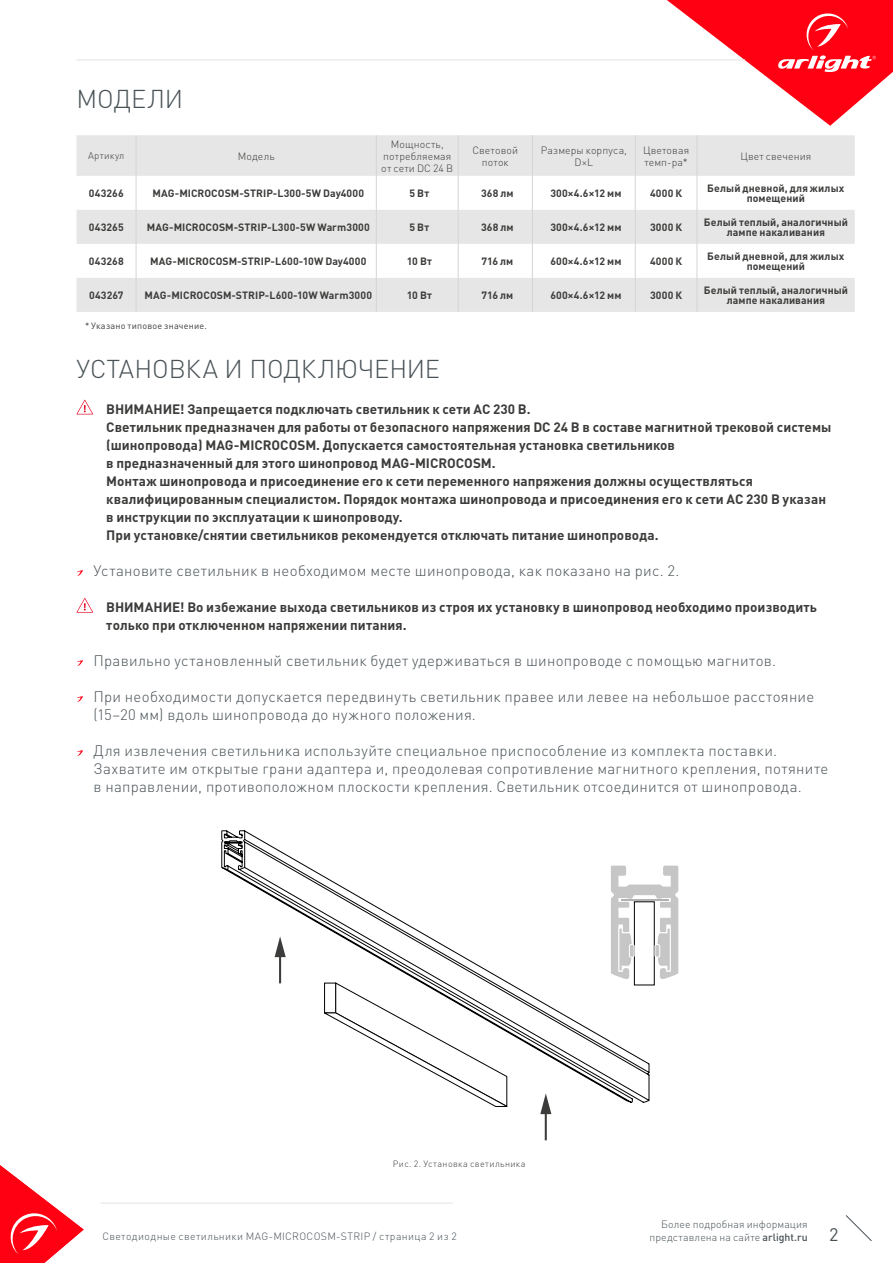
<style>
.page{position:relative;width:893px;height:1263px;background:#fff}
.page>*{position:absolute;margin:0;border:0;box-sizing:border-box;transform-origin:0 0}
.t1{font:300 25.5px "DIN Pro";letter-spacing:-.005em;color:#485156}
.t2{font:18px "DIN Pro";color:#485156}
.t3{font:300 15px/18px "DIN Pro";letter-spacing:.02em;color:#485156}
.t4{font:700 13.5px/18px "DIN Pro";letter-spacing:.005em;color:#3c3c3b}
.t5{font:700 10.5px/10.5px "DIN Pro";letter-spacing:.01em;color:#3c3c3b;text-align:center}
.t6{font:300 10.5px/12px "DIN Pro";letter-spacing:.01em;color:#3c3c3b;text-align:center}
.t7{font:300 10.5px "DIN Pro";letter-spacing:.03em;color:#485156}
.t8{font:300 10.5px/12.6px "DIN Pro";letter-spacing:.01em;color:#485156;text-align:right}
.t9{font:300 9.75px "DIN Pro";letter-spacing:.025em;color:#3c3c3b}
.t10{font:300 9px "DIN Pro";letter-spacing:.04em;color:#3c3c3b}
.t11{font:9px "DIN Pro";letter-spacing:.025em;color:#3c3c3b}
.s1{font-weight:500}
</style>
<div class="page">
<svg style="left:667px;top:0;width:226px;height:126px"></svg>
<hr style="left:77px;top:60px;width:668px;height:1px;background:#e3e3e3">
<svg style="left:0;top:1165px;width:84px;height:98px"></svg>
<svg style="left:845px;top:1215px;width:27px;height:26px"></svg>
<hr style="left:101px;top:1203px;width:352px;height:1px;background:#e3e3e3">
<svg style="left:77px;top:135px;width:778px;height:177px;fill:#e6e6e6"></svg>
<hr style="left:136px;top:135px;width:1px;height:41px;background:#d5d5d5">
<hr style="left:376px;top:135px;width:1px;height:41px;background:#d5d5d5">
<hr style="left:458px;top:135px;width:1px;height:41px;background:#d5d5d5">
<hr style="left:532px;top:135px;width:1px;height:41px;background:#d5d5d5">
<hr style="left:635px;top:135px;width:1px;height:41px;background:#d5d5d5">
<hr style="left:697px;top:135px;width:1px;height:41px;background:#d5d5d5">
<hr style="left:136px;top:176px;width:1px;height:34px;background:#d5d5d5">
<hr style="left:376px;top:176px;width:1px;height:34px;background:#d5d5d5">
<hr style="left:458px;top:176px;width:1px;height:34px;background:#d5d5d5">
<hr style="left:532px;top:176px;width:1px;height:34px;background:#d5d5d5">
<hr style="left:635px;top:176px;width:1px;height:34px;background:#d5d5d5">
<hr style="left:697px;top:176px;width:1px;height:34px;background:#d5d5d5">
<hr style="left:136px;top:210px;width:1px;height:34px;background:#d5d5d5">
<hr style="left:376px;top:210px;width:1px;height:34px;background:#d5d5d5">
<hr style="left:458px;top:210px;width:1px;height:34px;background:#d5d5d5">
<hr style="left:532px;top:210px;width:1px;height:34px;background:#d5d5d5">
<hr style="left:635px;top:210px;width:1px;height:34px;background:#d5d5d5">
<hr style="left:697px;top:210px;width:1px;height:34px;background:#d5d5d5">
<hr style="left:136px;top:244px;width:1px;height:34px;background:#d5d5d5">
<hr style="left:376px;top:244px;width:1px;height:34px;background:#d5d5d5">
<hr style="left:458px;top:244px;width:1px;height:34px;background:#d5d5d5">
<hr style="left:532px;top:244px;width:1px;height:34px;background:#d5d5d5">
<hr style="left:635px;top:244px;width:1px;height:34px;background:#d5d5d5">
<hr style="left:697px;top:244px;width:1px;height:34px;background:#d5d5d5">
<hr style="left:136px;top:278px;width:1px;height:34px;background:#d5d5d5">
<hr style="left:376px;top:278px;width:1px;height:34px;background:#d5d5d5">
<hr style="left:458px;top:278px;width:1px;height:34px;background:#d5d5d5">
<hr style="left:532px;top:278px;width:1px;height:34px;background:#d5d5d5">
<hr style="left:635px;top:278px;width:1px;height:34px;background:#d5d5d5">
<hr style="left:697px;top:278px;width:1px;height:34px;background:#d5d5d5">
<svg style="left:77px;top:570px;width:6px;height:6px"></svg>
<svg style="left:77px;top:660px;width:6px;height:6px"></svg>
<svg style="left:77px;top:696px;width:6px;height:6px"></svg>
<svg style="left:77px;top:750px;width:6px;height:6px"></svg>
<svg style="left:77px;top:400px;width:16px;height:14px"></svg>
<svg style="left:77px;top:598px;width:16px;height:15px"></svg>
<svg style="left:221px;top:830px;width:428px;height:273px"></svg>
<hr style="left:279px;top:947px;width:2px;height:36px;background:#3c3c3b">
<svg style="left:270px;top:936px;width:20px;height:21px"></svg>
<svg style="left:611px;top:866px;width:67px;height:113px"></svg>
<div style="left:629px;top:944px;width:5px;height:13px;background:#c6c6c6;border-radius:2px"></div>
<div style="left:629px;top:944px;width:5px;height:13px;border:1px solid #fff;border-radius:2px"></div>
<hr style="left:545px;top:1107px;width:2px;height:33px;background:#3c3c3b">
<svg style="left:536px;top:1093px;width:20px;height:21px"></svg>
<svg style="left:322px;top:982px;width:187px;height:125px"></svg>
<h1 class="t1" style="left:77px;top:81px;width:108px">МОДЕЛИ</h1>
<p class="t9" style="left:88px;top:149px;width:38px">Артикул</p>
<p class="t6" style="left:238px;top:149px;width:38px">Модель</p>
<p class="t6" style="left:381px;top:137px;width:73px">Мощность, потребляемая от сети DC 24 В</p>
<p class="t6" style="left:472px;top:143px;width:47px">Световой поток</p>
<p class="t6" style="left:541px;top:143px;width:88px">Размеры корпуса,<br>D×L</p>
<p class="t6" style="left:643px;top:143px;width:48px;text-align:left">Цветовая темп-ра*</p>
<p class="t6" style="left:740px;top:149px;width:72px">Цвет свечения</p>
<p class="t5" style="left:89px;top:187px;width:36px">043266</p>
<p class="t5" style="left:153px;top:187px;width:213px">MAG-MICROCOSM-STRIP-L300-5W Day4000</p>
<p class="t5" style="left:410px;top:187px;width:21px">5 Вт</p>
<p class="t5" style="left:481px;top:187px;width:34px">368 лм</p>
<p class="t5" style="left:550px;top:187px;width:73px">300×4.6×12 мм</p>
<p class="t5" style="left:650px;top:187px;width:34px">4000 К</p>
<p class="t5" style="left:707px;top:182px;width:139px">Белый дневной, для жилых помещений</p>
<p class="t5" style="left:89px;top:221px;width:36px">043265</p>
<p class="t5" style="left:147px;top:221px;width:224px">MAG-MICROCOSM-STRIP-L300-5W Warm3000</p>
<p class="t5" style="left:410px;top:221px;width:21px">5 Вт</p>
<p class="t5" style="left:481px;top:221px;width:34px">368 лм</p>
<p class="t5" style="left:550px;top:221px;width:73px">300×4.6×12 мм</p>
<p class="t5" style="left:650px;top:221px;width:34px">3000 К</p>
<p class="t5" style="left:704px;top:216px;width:146px">Белый теплый, аналогичный лампе накаливания</p>
<p class="t5" style="left:89px;top:255px;width:36px">043268</p>
<p class="t5" style="left:150px;top:255px;width:218px">MAG-MICROCOSM-STRIP-L600-10W Day4000</p>
<p class="t5" style="left:407px;top:255px;width:27px">10 Вт</p>
<p class="t5" style="left:482px;top:255px;width:33px">716 лм</p>
<p class="t5" style="left:550px;top:255px;width:72px">600×4.6×12 мм</p>
<p class="t5" style="left:650px;top:255px;width:34px">4000 К</p>
<p class="t5" style="left:707px;top:250px;width:139px">Белый дневной, для жилых помещений</p>
<p class="t5" style="left:89px;top:289px;width:36px">043267</p>
<p class="t5" style="left:145px;top:289px;width:229px">MAG-MICROCOSM-STRIP-L600-10W Warm3000</p>
<p class="t5" style="left:407px;top:289px;width:27px">10 Вт</p>
<p class="t5" style="left:482px;top:289px;width:33px">716 лм</p>
<p class="t5" style="left:550px;top:289px;width:72px">600×4.6×12 мм</p>
<p class="t5" style="left:650px;top:289px;width:34px">3000 К</p>
<p class="t5" style="left:704px;top:284px;width:146px">Белый теплый, аналогичный лампе накаливания</p>
<p class="t11" style="left:85px;top:320px;width:123px">* Указано типовое значение.</p>
<h1 class="t1" style="left:77px;top:351px;width:365px">УСТАНОВКА И ПОДКЛЮЧЕНИЕ</h1>
<p class="t4" style="left:106px;top:400px;width:727px">ВНИМАНИЕ! Запрещается подключать светильник к сети AC 230 В.<br>Светильник предназначен для работы от безопасного напряжения DC 24 В в составе магнитной трековой системы (шинопровода) MAG-MICROCOSM. Допускается самостоятельная установка светильников<br>в предназначенный для этого шинопровод MAG-MICROCOSM.<br>Монтаж шинопровода и присоединение его к сети переменного напряжения должны осуществляться квалифицированным специалистом. Порядок монтажа шинопровода и присоединения его к сети АС 230 В указан в инструкции по эксплуатации к шинопроводу.<br>При установке/снятии светильников рекомендуется отключать питание шинопровода.</p>
<p class="t3" style="left:94px;top:561px;width:587px">Установите светильник в необходимом месте шинопровода, как показано на рис. 2.</p>
<p class="t4" style="left:106px;top:598px;width:712px">ВНИМАНИЕ! Во избежание выхода светильников из строя их установку в шинопровод необходимо производить только при отключенном напряжении питания.</p>
<p class="t3" style="left:94px;top:651px;width:684px">Правильно установленный светильник будет удерживаться в шинопроводе с помощью магнитов.</p>
<p class="t3" style="left:94px;top:687px;width:722px">При необходимости допускается передвинуть светильник правее или левее на небольшое расстояние (15–20 мм) вдоль шинопровода до нужного положения.</p>
<p class="t3" style="left:94px;top:741px;width:736px">Для извлечения светильника используйте специальное приспособление из комплекта поставки.<br>Захватите им открытые грани адаптера и, преодолевая сопротивление магнитного крепления, потяните в направлении, противоположном плоскости крепления. Светильник отсоединится от шинопровода.</p>
<p class="t10" style="left:393px;top:1157px;width:134px">Рис. 2. Установка светильника</p>
<p class="t8" style="left:649px;top:1217px;width:160px">Более подробная информация представлена на сайте <span class="s1">arlight.ru</span></p>
<p class="t7" style="left:102px;top:1229px;width:356px">Светодиодные светильники MAG-MICROCOSM-STRIP / страница 2 из 2</p>
<h2 class="t2" style="left:829px;top:1222px;width:11px">2</h2>
</div>
